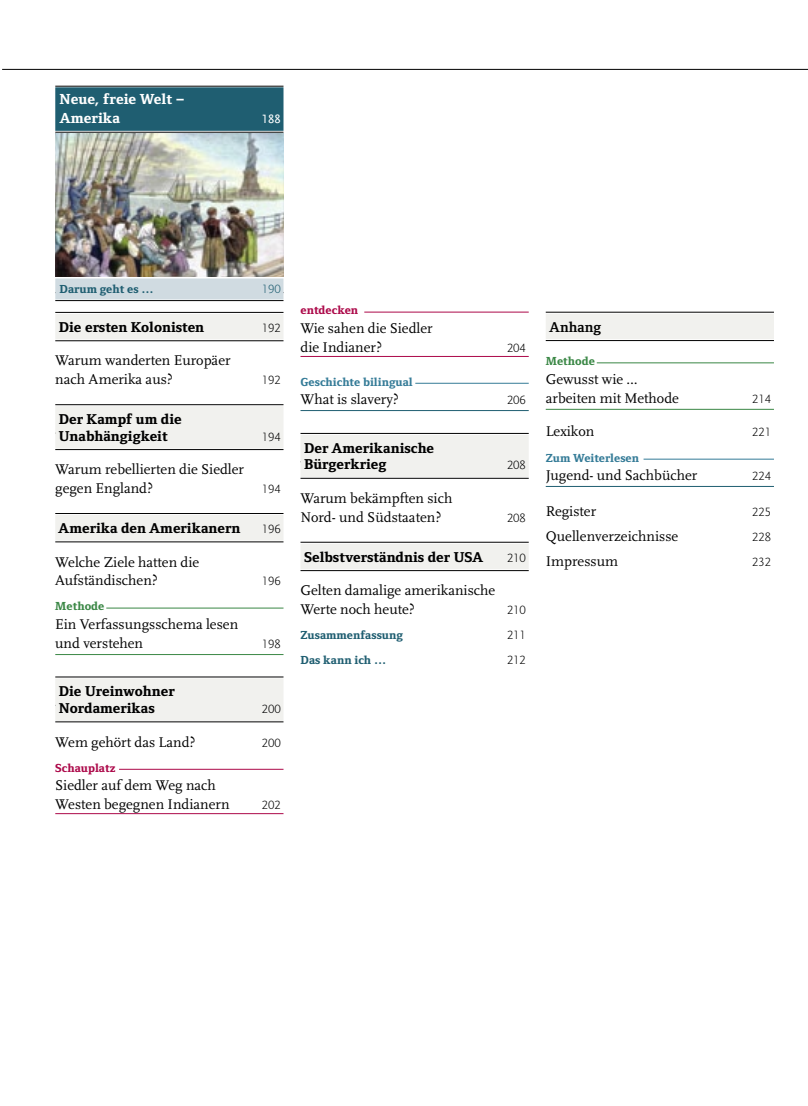
<style>
.page{position:relative;width:808px;height:1106px;background:#fff}
.page>*{position:absolute;margin:0;border:0;box-sizing:border-box;transform-origin:0 0}
._10_2_Inhalt_Ü_2Z{font:800 15px/18.8px "Foundry Form Serif";color:#fff}
._10_3__Inhalt_copy{font:14.7px/18.8px "Scala CV";color:#000}
._10_6_3__Zwischen-Ü{font:800 14.7px/16.5px "Foundry Form Serif";color:#000}
._10_9__ROT{font:14.7px/18.8px "Scala CV";color:#000}
._10_7__GRÜN__Methode{font:14.7px/18.8px "Scala CV";color:#000}
._10_6_2_Zwischen-Ü_A{font:800 14.7px "Foundry Form Serif";color:#000}
._10_8_3__BLAU__Zum_W{font:14.7px "Scala CV";color:#000}
._10_6__Zwischen-Ü{font:800 14.7px "Foundry Form Serif";color:#000}
._10_8_4__BLAU__Gesch{font:14.7px "Scala CV";color:#000}
._10_6_2_Zwischen-Ü_A-2{font:700 14.7px "Foundry Form Serif";color:#000}
._10_3__Inhalt_copy-2{font:12.6px "Scala Sans CV Light Caps";color:#000}
._10_6_3__Zwischen-Ü-2{font:12.6px "Scala Sans CV Light Caps";color:#000}
._10_6_2_Zwischen-Ü_A-3{font:12.6px "Scala Sans CV Light Caps";color:#000}
._10_7__GRÜN__Methode-2{font:12.6px "Scala Sans CV Light Caps";color:#000}
._10_9__ROT-2{font:12.6px "Scala Sans CV Light Caps";color:#000}
._10_2_Inhalt_Ü_2Z-2{font:12.6px "Scala Sans CV Caps";color:#fff}
._10_5_Darum_geht_es{font:12.6px "Scala Sans CV Light Caps";color:#1f5e71}
._10_6__Zwischen-Ü-2{font:12.6px "Scala Sans CV Light Caps";color:#000}
._10_8_4__BLAU__Gesch-2{font:12.6px "Scala Sans CV Light Caps";color:#000}
._10_8_3__BLAU__Zum_W-2{font:12.6px "Scala Sans CV Light Caps";color:#000}
._10_3__Inhalt_copy-3{font:800 12px "Foundry Form Serif";color:#1f5e71}
._10_9__ROT-3{font:800 12px "Foundry Form Serif";color:#ac0849}
._10_8_4__BLAU__Gesch-3{font:800 12px "Foundry Form Serif";color:#347b97}
._10_7__GRÜN__Methode-3{font:800 12px "Foundry Form Serif";color:#3a8745}
._10_8_3__BLAU__Zum_W-3{font:800 12px "Foundry Form Serif";color:#347b97}
._10_5_Darum_geht_es-2{font:800 12px "Foundry Form Serif";color:#1f5e71}
</style>
<div class="page">
<hr style="left:2px;top:69px;width:806px;height:1px;background:#000">
<hr style="left:55px;top:86px;width:228px;height:1px;background:#000">
<div style="left:55px;top:87px;width:228px;height:44px;background:#1f5e71"></div>
<hr style="left:55px;top:132px;width:228px;height:1px;background:#000">
<div style="left:55px;top:278px;width:228px;height:21px;background:#d0dbe1"></div>
<hr style="left:55px;top:300px;width:228px;height:1px;background:#000">
<hr style="left:55px;top:312px;width:228px;height:1px;background:#000">
<div style="left:55px;top:314px;width:228px;height:25px;background:#f1f1ee"></div>
<hr style="left:55px;top:340px;width:228px;height:1px;background:#000">
<hr style="left:55px;top:404px;width:228px;height:1px;background:#000">
<div style="left:55px;top:406px;width:228px;height:42px;background:#f1f1ee"></div>
<hr style="left:55px;top:449px;width:228px;height:1px;background:#000">
<hr style="left:55px;top:513px;width:228px;height:1px;background:#000">
<div style="left:55px;top:515px;width:228px;height:25px;background:#f1f1ee"></div>
<hr style="left:55px;top:541px;width:228px;height:1px;background:#000">
<hr style="left:106px;top:608px;width:177px;height:1px;background:#3a8745">
<hr style="left:55px;top:654px;width:228px;height:1px;background:#3a8745">
<hr style="left:55px;top:676px;width:228px;height:1px;background:#000">
<div style="left:55px;top:678px;width:228px;height:43px;background:#f1f1ee"></div>
<hr style="left:55px;top:721px;width:228px;height:1px;background:#000">
<hr style="left:119px;top:769px;width:164px;height:1px;background:#ac0849">
<hr style="left:55px;top:813px;width:228px;height:1px;background:#ac0849">
<hr style="left:364px;top:312px;width:165px;height:1px;background:#ac0849">
<hr style="left:300px;top:356px;width:229px;height:1px;background:#ac0849">
<hr style="left:415px;top:383px;width:114px;height:1px;background:#347b97">
<hr style="left:300px;top:410px;width:229px;height:1px;background:#1f5e71">
<hr style="left:300px;top:433px;width:229px;height:1px;background:#000">
<div style="left:300px;top:435px;width:229px;height:42px;background:#f1f1ee"></div>
<hr style="left:300px;top:478px;width:229px;height:1px;background:#000">
<hr style="left:300px;top:542px;width:229px;height:1px;background:#000">
<div style="left:300px;top:544px;width:229px;height:25px;background:#f1f1ee"></div>
<hr style="left:300px;top:570px;width:229px;height:1px;background:#000">
<hr style="left:546px;top:312px;width:228px;height:1px;background:#000">
<div style="left:546px;top:314px;width:228px;height:25px;background:#f1f1ee"></div>
<hr style="left:546px;top:340px;width:228px;height:1px;background:#000">
<hr style="left:597px;top:362px;width:177px;height:1px;background:#3a8745">
<hr style="left:546px;top:409px;width:228px;height:1px;background:#3a8745">
<hr style="left:643px;top:459px;width:131px;height:1px;background:#347b97">
<hr style="left:546px;top:486px;width:228px;height:1px;background:#1f5e71">
<img style="left:55px;top:134px;width:229px;height:142px">
<p class="_10_2_Inhalt_Ü_2Z" style="left:60px;top:90px;width:126px">Neue, freie Welt –<br>Amerika</p>
<p class="_10_2_Inhalt_Ü_2Z-2" style="left:262px;top:112px;width:20px">188</p>
<p class="_10_5_Darum_geht_es-2" style="left:60px;top:282px;width:96px">Darum geht es …</p>
<p class="_10_5_Darum_geht_es" style="left:262px;top:282px;width:20px">190</p>
<p class="_10_6__Zwischen-Ü" style="left:59px;top:318px;width:147px">Die ersten Kolonisten</p>
<p class="_10_6__Zwischen-Ü-2" style="left:262px;top:321px;width:20px">192</p>
<p class="_10_3__Inhalt_copy" style="left:55px;top:351px;width:177px">Warum wanderten Europäer nach Amerika aus?</p>
<p class="_10_3__Inhalt_copy-2" style="left:262px;top:373px;width:20px">192</p>
<p class="_10_6_3__Zwischen-Ü" style="left:59px;top:411px;width:125px">Der Kampf um die<br>Unabhängigkeit</p>
<p class="_10_3__Inhalt_copy" style="left:55px;top:460px;width:190px">Warum rebellierten die Siedler gegen England?</p>
<p class="_10_6_3__Zwischen-Ü-2" style="left:262px;top:429px;width:20px">194</p>
<p class="_10_3__Inhalt_copy-2" style="left:262px;top:482px;width:20px">194</p>
<p class="_10_6_2_Zwischen-Ü_A" style="left:58px;top:519px;width:184px">Amerika den Amerikanern</p>
<p class="_10_6_2_Zwischen-Ü_A-3" style="left:262px;top:522px;width:20px">196</p>
<p class="_10_3__Inhalt_copy" style="left:55px;top:552px;width:146px">Welche Ziele hatten die<br>Aufständischen?</p>
<p class="_10_3__Inhalt_copy-2" style="left:262px;top:574px;width:20px">196</p>
<p class="_10_7__GRÜN__Methode-3" style="left:55px;top:599px;width:51px">Methode</p>
<p class="_10_7__GRÜN__Methode" style="left:55px;top:615px;width:184px">Ein Verfassungsschema lesen und verstehen</p>
<p class="_10_6_3__Zwischen-Ü" style="left:59px;top:683px;width:117px">Die Ureinwohner<br>Nordamerikas</p>
<p class="_10_7__GRÜN__Methode-2" style="left:262px;top:637px;width:20px">198</p>
<p class="_10_6_3__Zwischen-Ü-2" style="left:262px;top:702px;width:20px">200</p>
<p class="_10_3__Inhalt_copy" style="left:55px;top:732px;width:142px">Wem gehört das Land?</p>
<p class="_10_3__Inhalt_copy-2" style="left:262px;top:735px;width:20px">200</p>
<p class="_10_9__ROT-3" style="left:55px;top:760px;width:62px">Schauplatz</p>
<p class="_10_9__ROT" style="left:55px;top:776px;width:176px">Siedler auf dem Weg nach<br>Westen begegnen Indianern</p>
<p class="_10_9__ROT-2" style="left:262px;top:798px;width:20px">202</p>
<p class="_10_9__ROT-3" style="left:300px;top:303px;width:59px">entdecken</p>
<p class="_10_9__ROT" style="left:300px;top:319px;width:134px">Wie sahen die Siedler die Indianer?</p>
<p class="_10_9__ROT-2" style="left:507px;top:341px;width:20px">204</p>
<p class="_10_8_4__BLAU__Gesch-3" style="left:300px;top:374px;width:114px">Geschichte bilingual</p>
<p class="_10_8_4__BLAU__Gesch" style="left:300px;top:391px;width:100px">What is slavery?</p>
<p class="_10_8_4__BLAU__Gesch-2" style="left:507px;top:393px;width:20px">206</p>
<p class="_10_6_3__Zwischen-Ü" style="left:304px;top:439px;width:132px">Der Amerikanische<br>Bürgerkrieg</p>
<p class="_10_6_3__Zwischen-Ü-2" style="left:507px;top:458px;width:20px">208</p>
<p class="_10_3__Inhalt_copy" style="left:300px;top:489px;width:153px">Warum bekämpften sich<br>Nord- und Südstaaten?</p>
<p class="_10_3__Inhalt_copy-2" style="left:507px;top:511px;width:20px">208</p>
<p class="_10_6_2_Zwischen-Ü_A" style="left:304px;top:548px;width:181px">Selbstverständnis der USA</p>
<p class="_10_6_2_Zwischen-Ü_A-3" style="left:507px;top:550px;width:20px">210</p>
<p class="_10_3__Inhalt_copy" style="left:300px;top:581px;width:196px">Gelten damalige amerikanische<br>Werte noch heute?</p>
<p class="_10_3__Inhalt_copy-2" style="left:507px;top:603px;width:20px">210</p>
<p class="_10_3__Inhalt_copy-3" style="left:300px;top:628px;width:104px">Zusammenfassung</p>
<p class="_10_3__Inhalt_copy-2" style="left:507px;top:628px;width:20px">211</p>
<p class="_10_3__Inhalt_copy-3" style="left:300px;top:653px;width:87px">Das kann ich …</p>
<p class="_10_3__Inhalt_copy-2" style="left:507px;top:653px;width:20px">212</p>
<p class="_10_6_2_Zwischen-Ü_A-2" style="left:549px;top:318px;width:53px">Anhang</p>
<p class="_10_7__GRÜN__Methode-3" style="left:546px;top:354px;width:51px">Methode</p>
<p class="_10_7__GRÜN__Methode" style="left:546px;top:370px;width:135px">Gewusst wie … arbeiten mit Methode</p>
<p class="_10_7__GRÜN__Methode-2" style="left:752px;top:392px;width:20px">214</p>
<p class="_10_3__Inhalt_copy" style="left:546px;top:422px;width:50px">Lexikon</p>
<p class="_10_3__Inhalt_copy-2" style="left:752px;top:425px;width:20px">221</p>
<p class="_10_8_3__BLAU__Zum_W-3" style="left:546px;top:450px;width:95px">Zum Weiterlesen</p>
<p class="_10_8_3__BLAU__Zum_W" style="left:546px;top:467px;width:153px">Jugend- und Sachbücher</p>
<p class="_10_8_3__BLAU__Zum_W-2" style="left:752px;top:469px;width:20px">224</p>
<p class="_10_3__Inhalt_copy" style="left:546px;top:502px;width:52px">Register</p>
<p class="_10_3__Inhalt_copy-2" style="left:752px;top:505px;width:20px">225</p>
<p class="_10_3__Inhalt_copy" style="left:546px;top:527px;width:134px">Quellenverzeichnisse</p>
<p class="_10_3__Inhalt_copy-2" style="left:752px;top:530px;width:20px">228</p>
<p class="_10_3__Inhalt_copy" style="left:546px;top:552px;width:74px">Impressum</p>
<p class="_10_3__Inhalt_copy-2" style="left:752px;top:555px;width:20px">232</p>
</div>
